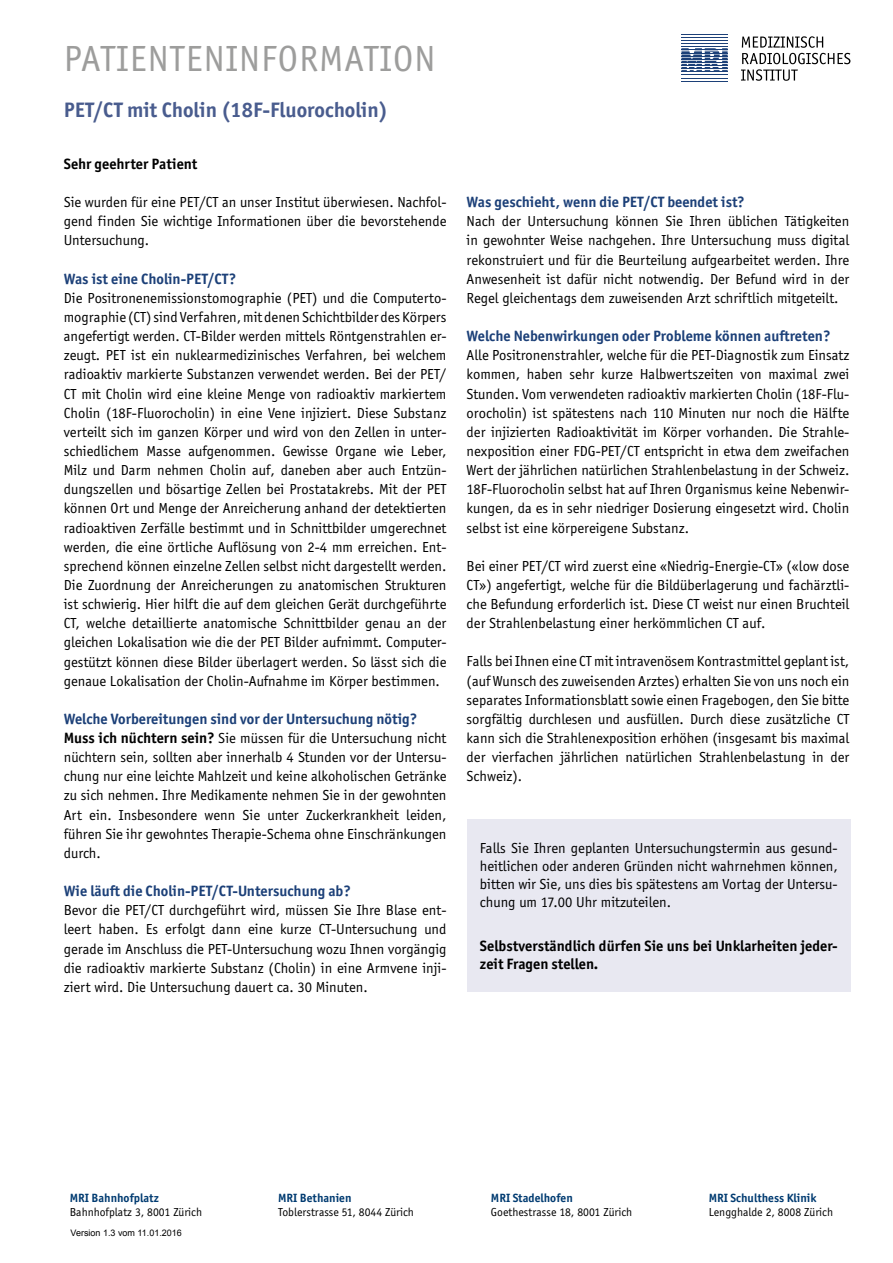
<style>
.page{position:relative;width:893px;height:1263px;background:#fff}
.page>*{position:absolute;margin:0;border:0;box-sizing:border-box;transform-origin:0 0}
.t1{font:37.5px "Officina Sans EFOP";letter-spacing:.03em;color:#9d9d9c}
.t2{font:700 21px "Officina Sans ITC Std";color:#495c8e}
.t3{font:15px/19.2px "Officina Sans EFOP";color:#000;text-align:justify}
.t4{font:700 15px "Officina Sans ITC Std";color:#1c4078}
.t5{font:700 15px/18px "Officina Sans ITC Std";color:#000}
.t6{font:12px "Officina Sans EFOP";color:#000}
.t7{font:700 12px "Officina Sans ITC Std";color:#003b71}
.t8{font:9px "Arial";color:#000}
.s1{font-family:"Officina Sans ITC Std";font-weight:700}
</style>
<div class="page">
<svg style="left:741px;top:36px;width:109px;height:45px"></svg>
<svg style="left:681px;top:48px;width:47px;height:24px"></svg>
<hr style="left:681px;top:34px;width:47px;height:1px;background:#1c4078">
<hr style="left:681px;top:37px;width:47px;height:1px;background:#1c4078">
<hr style="left:681px;top:40px;width:47px;height:1px;background:#1c4078">
<hr style="left:681px;top:43px;width:47px;height:1px;background:#1c4078">
<hr style="left:681px;top:47px;width:47px;height:1px;background:#1c4078">
<hr style="left:681px;top:50px;width:47px;height:1px;background:#1c4078">
<hr style="left:681px;top:53px;width:47px;height:1px;background:#1c4078">
<hr style="left:681px;top:56px;width:47px;height:1px;background:#1c4078">
<hr style="left:681px;top:59px;width:47px;height:1px;background:#1c4078">
<hr style="left:681px;top:62px;width:47px;height:1px;background:#1c4078">
<hr style="left:681px;top:65px;width:47px;height:1px;background:#1c4078">
<hr style="left:681px;top:68px;width:47px;height:1px;background:#1c4078">
<hr style="left:681px;top:72px;width:47px;height:1px;background:#1c4078">
<hr style="left:681px;top:75px;width:47px;height:1px;background:#1c4078">
<hr style="left:681px;top:78px;width:47px;height:1px;background:#1c4078">
<hr style="left:681px;top:81px;width:47px;height:1px;background:#1c4078">
<div style="left:467px;top:819px;width:383px;height:173px;background:#e8e8f1"></div>
<h1 class="t1" style="left:64px;top:38px;width:373px">PATIENTENINFORMATION</h1>
<h2 class="t2" style="left:64px;top:97px;width:326px">PET/CT mit Cholin (18F-Fluorocholin)</h2>
<p class="t5" style="left:64px;top:155px;width:135px">Sehr geehrter Patient</p>
<p class="t3" style="left:64px;top:193px;width:384px">Sie wurden für eine PET/CT an unser Institut überwiesen. Nachfol&shy;gend finden Sie wichtige Informationen über die bevorstehende Untersuchung.</p>
<p class="t4" style="left:64px;top:269px;width:174px">Was ist eine Cholin-PET/CT?</p>
<p class="t3" style="left:64px;top:288px;width:384px">Die Positronenemissionstomographie (PET) und die Computerto&shy;mographie (CT) sind Verfahren, mit denen Schichtbilder des Körpers angefertigt werden. CT-Bilder werden mittels Röntgenstrahlen er&shy;zeugt. PET ist ein nuklearmedizinisches Verfahren, bei welchem radioaktiv markierte Substanzen verwendet werden. Bei der PET/ CT mit Cholin wird eine kleine Menge von radioaktiv markiertem Cholin (18F-Fluorocholin) in eine Vene injiziert. Diese Substanz verteilt sich im ganzen Körper und wird von den Zellen in unter&shy;schiedlichem Masse aufgenommen. Gewisse Organe wie Leber, Milz und Darm nehmen Cholin auf, daneben aber auch Entzün&shy;dungszellen und bösartige Zellen bei Prostatakrebs. Mit der PET können Ort und Menge der Anreicherung anhand der detektierten radioaktiven Zerfälle bestimmt und in Schnittbilder umgerechnet werden, die eine örtliche Auflösung von 2-4 mm erreichen. Ent&shy;sprechend können einzelne Zellen selbst nicht dargestellt werden.<br>Die Zuordnung der Anreicherungen zu anatomischen Strukturen ist schwierig. Hier hilft die auf dem gleichen Gerät durchgeführte CT, welche detaillierte anatomische Schnittbilder genau an der gleichen Lokalisation wie die der PET Bilder aufnimmt. Computer&shy;gestützt können diese Bilder überlagert werden. So lässt sich die genaue Lokalisation der Cholin-Aufnahme im Körper bestimmen.</p>
<p class="t4" style="left:64px;top:709px;width:355px">Welche Vorbereitungen sind vor der Untersuchung nötig?</p>
<p class="t3" style="left:64px;top:729px;width:384px"><span class="s1">Muss ich nüchtern sein?</span> Sie müssen für die Untersuchung nicht nüchtern sein, sollten aber innerhalb 4 Stunden vor der Untersu&shy;chung nur eine leichte Mahlzeit und keine alkoholischen Getränke zu sich nehmen. Ihre Medikamente nehmen Sie in der gewohnten Art ein. Insbesondere wenn Sie unter Zuckerkrankheit leiden, führen Sie ihr gewohntes Therapie-Schema ohne Einschränkungen durch.</p>
<p class="t4" style="left:64px;top:882px;width:289px">Wie läuft die Cholin-PET/CT-Untersuchung ab?</p>
<p class="t3" style="left:64px;top:901px;width:384px">Bevor die PET/CT durchgeführt wird, müssen Sie Ihre Blase ent&shy;leert haben. Es erfolgt dann eine kurze CT-Untersuchung und gerade im Anschluss die PET-Untersuchung wozu Ihnen vorgängig die radioaktiv markierte Substanz (Cholin) in eine Armvene inji&shy;ziert wird. Die Untersuchung dauert ca. 30 Minuten.</p>
<p class="t4" style="left:467px;top:193px;width:279px">Was geschieht, wenn die PET/CT beendet ist?</p>
<p class="t3" style="left:467px;top:212px;width:384px">Nach der Untersuchung können Sie Ihren üblichen Tätigkeiten in gewohnter Weise nachgehen. Ihre Untersuchung muss digital rekonstruiert und für die Beurteilung aufgearbeitet werden. Ihre Anwesenheit ist dafür nicht notwendig. Der Befund wird in der Regel gleichentags dem zuweisenden Arzt schriftlich mitgeteilt.</p>
<p class="t4" style="left:467px;top:327px;width:365px">Welche Nebenwirkungen oder Probleme können auftreten?</p>
<p class="t3" style="left:467px;top:346px;width:384px">Alle Positronenstrahler, welche für die PET-Diagnostik zum Einsatz kommen, haben sehr kurze Halbwertszeiten von maximal zwei Stunden. Vom verwendeten radioaktiv markierten Cholin (18F-Flu&shy;orocholin) ist spätestens nach 110 Minuten nur noch die Hälfte der injizierten Radioaktivität im Körper vorhanden. Die Strahle&shy;nexposition einer FDG-PET/CT entspricht in etwa dem zweifachen Wert der jährlichen natürlichen Strahlenbelastung in der Schweiz.<br>18F-Fluorocholin selbst hat auf Ihren Organismus keine Nebenwir&shy;kungen, da es in sehr niedriger Dosierung eingesetzt wird. Cholin selbst ist eine körpereigene Substanz.</p>
<p class="t3" style="left:467px;top:556px;width:384px">Bei einer PET/CT wird zuerst eine «Niedrig-Energie-CT» («low dose CT») angefertigt, welche für die Bildüberlagerung und fachärztli&shy;che Befundung erforderlich ist. Diese CT weist nur einen Bruchteil der Strahlenbelastung einer herkömmlichen CT auf.</p>
<p class="t3" style="left:467px;top:652px;width:384px">Falls bei Ihnen eine CT mit intravenösem Kontrastmittel geplant ist, (auf Wunsch des zuweisenden Arztes) erhalten Sie von uns noch ein separates Informationsblatt sowie einen Fragebogen, den Sie bitte sorgfältig durchlesen und ausfüllen. Durch diese zusätzliche CT kann sich die Strahlenexposition erhöhen (insgesamt bis maximal der vierfachen jährlichen natürlichen Strahlenbelastung in der Schweiz).</p>
<p class="t3" style="left:480px;top:839px;width:359px;line-height:18px">Falls Sie Ihren geplanten Untersuchungstermin aus gesund&shy;heitlichen oder anderen Gründen nicht wahrnehmen können, bitten wir Sie, uns dies bis spätestens am Vortag der Untersu&shy;chung um 17.00 Uhr mitzuteilen.</p>
<p class="t5" style="left:480px;top:936px;width:359px">Selbstverständlich dürfen Sie uns bei Unklarheiten jeder&shy;zeit Fragen stellen.</p>
<p class="t7" style="left:70px;top:1190px;width:91px">MRI Bahnhofplatz</p>
<p class="t6" style="left:70px;top:1206px;width:134px">Bahnhofplatz 3, 8001 Zürich</p>
<p class="t8" style="left:71px;top:1226px;width:113px">Version 1.3 vom 11.01.2016</p>
<p class="t7" style="left:278px;top:1190px;width:75px">MRI Bethanien</p>
<p class="t6" style="left:278px;top:1206px;width:137px">Toblerstrasse 51, 8044 Zürich</p>
<p class="t7" style="left:491px;top:1190px;width:83px">MRI Stadelhofen</p>
<p class="t6" style="left:491px;top:1206px;width:143px">Goethestrasse 18, 8001 Zürich</p>
<p class="t7" style="left:709px;top:1190px;width:109px">MRI Schulthess Klinik</p>
<p class="t6" style="left:709px;top:1206px;width:126px">Lengghalde 2, 8008 Zürich</p>
</div>
